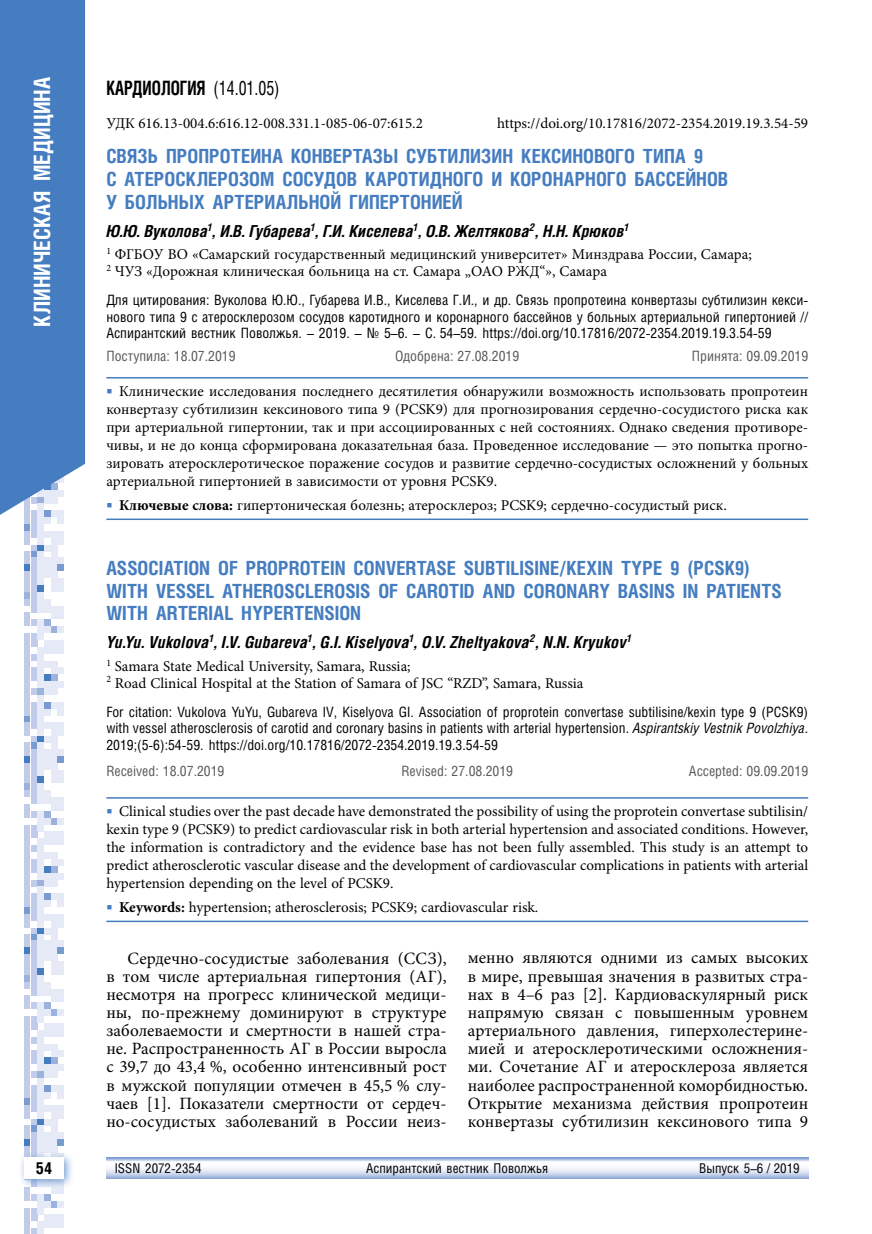
<style>
.page{position:relative;width:872px;height:1234px;background:#fff}
.page>*{position:absolute;margin:0;border:0;box-sizing:border-box;transform-origin:0 0}
.t1{font:700 22.5px "Helios Cond C";color:#fff}
.t2{font:700 19.8px "Helios Cond C";color:#000;scale:.83 1}
.t3{font:700 19.5px/22.5px "Helios Cond C";color:#457dc0}
.t4{font:17.25px/18.1px "Minion Pro";color:#000;text-align:justify}
.t5{font:italic 700 16.5px "Helios Cond C";letter-spacing:.015em;color:#000}
.t6{font:700 16.5px "Helios Cond C";color:#000}
.t7{font:15px/18px "Minion Pro";color:#000}
.t8{font:14.25px/16.5px "Helios Cond C";color:#000;text-align:justify}
.t9{font:14.25px "Helios Cond C";color:#58595b}
.t10{font:13.5px "Helios Cond C";color:#000}
.s1{font-weight:400}
.s2{color:#457dc0}
.s3{font-weight:700}
.s4{font-style:italic}
</style>
<div class="page">
<svg style="left:24px;top:527px;width:40px;height:37px"></svg>
<div style="left:24px;top:564px;width:6px;height:7px;background:#457dc0"></div>
<div style="left:31px;top:564px;width:6px;height:7px;background:#c0cce9"></div>
<div style="left:38px;top:564px;width:6px;height:7px;background:#e6eaf6"></div>
<div style="left:44px;top:564px;width:6px;height:7px;background:#e6eaf6"></div>
<div style="left:51px;top:564px;width:6px;height:7px;background:#e6eaf6"></div>
<div style="left:58px;top:564px;width:6px;height:7px;background:#799bd0"></div>
<svg style="left:24px;top:571px;width:40px;height:144px"></svg>
<div style="left:24px;top:715px;width:6px;height:7px;background:#799bd0"></div>
<div style="left:31px;top:715px;width:6px;height:7px;background:#c0cce9"></div>
<div style="left:38px;top:715px;width:6px;height:7px;background:#e6eaf6"></div>
<svg style="left:24px;top:722px;width:40px;height:47px"></svg>
<div style="left:24px;top:769px;width:6px;height:7px;background:#c0cce9"></div>
<div style="left:31px;top:769px;width:6px;height:7px;background:#c0cce9"></div>
<div style="left:38px;top:769px;width:6px;height:7px;background:#e6eaf6"></div>
<div style="left:51px;top:769px;width:6px;height:7px;background:#e6eaf6"></div>
<div style="left:58px;top:769px;width:6px;height:7px;background:#e6eaf6"></div>
<svg style="left:24px;top:776px;width:40px;height:253px"></svg>
<div style="left:24px;top:1029px;width:6px;height:7px;background:#c0cce9"></div>
<div style="left:38px;top:1029px;width:6px;height:7px;background:#e6eaf6"></div>
<div style="left:44px;top:1029px;width:6px;height:7px;background:#e6eaf6"></div>
<div style="left:51px;top:1029px;width:6px;height:7px;background:#e6eaf6"></div>
<div style="left:58px;top:1029px;width:6px;height:7px;background:#e6eaf6"></div>
<svg style="left:24px;top:1036px;width:40px;height:41px"></svg>
<div style="left:24px;top:1077px;width:6px;height:7px;background:#c0cce9"></div>
<div style="left:38px;top:1077px;width:6px;height:7px;background:#e6eaf6"></div>
<svg style="left:24px;top:1084px;width:40px;height:54px"></svg>
<div style="left:24px;top:1138px;width:6px;height:7px;background:#457dc0"></div>
<div style="left:31px;top:1138px;width:6px;height:7px;background:#c0cce9"></div>
<div style="left:38px;top:1138px;width:6px;height:7px;background:#e6eaf6"></div>
<div style="left:44px;top:1138px;width:6px;height:7px;background:#e6eaf6"></div>
<div style="left:51px;top:1138px;width:6px;height:7px;background:#e6eaf6"></div>
<div style="left:58px;top:1138px;width:6px;height:7px;background:#799bd0"></div>
<svg style="left:24px;top:1145px;width:40px;height:6px"></svg>
<div style="left:24px;top:1186px;width:6px;height:7px;background:#c0cce9"></div>
<div style="left:51px;top:1186px;width:6px;height:7px;background:#e6eaf6"></div>
<div style="left:58px;top:1186px;width:6px;height:7px;background:#e6eaf6"></div>
<svg style="left:24px;top:1193px;width:40px;height:40px"></svg>
<div style="left:18px;top:1151px;width:56px;height:37px;background:#457dc0;opacity:.75"></div>
<div style="left:24px;top:1157px;width:40px;height:21px;background:#fff"></div>
<svg style="left:0;top:0;width:85px;height:527px;background:#5085c4"></svg>
<svg style="left:106px;top:1157px;width:702px;height:21px"></svg>
<hr style="left:106px;top:377px;width:702px;height:1px;background:#457dc0">
<hr style="left:106px;top:518px;width:702px;height:2px;background:#457dc0">
<hr style="left:106px;top:797px;width:702px;height:1px;background:#457dc0">
<hr style="left:106px;top:920px;width:702px;height:1px;background:#457dc0">
<h1 class="t1" style="left:29px;top:326px;width:251px;rotate:-90deg">КЛИНИЧЕСКАЯ МЕДИЦИНА</h1>
<h2 class="t2" style="left:106px;top:76px;width:210px">КАРДИОЛОГИЯ <span class="s1">(14.01.05)</span></h2>
<p class="t7" style="left:106px;top:114px;width:318px">УДК 616.13-004.6:616.12-008.331.1-085-06-07:615.2</p>
<p class="t7" style="left:497px;top:114px;width:312px">https://doi.org/10.17816/2072-2354.2019.19.3.54-59</p>
<h3 class="t3" style="left:106px;top:145px;width:623px">СВЯЗЬ ПРОПРОТЕИНА КОНВЕРТАЗЫ СУБТИЛИЗИН КЕКСИНОВОГО ТИПА 9<br>С АТЕРОСКЛЕРОЗОМ СОСУДОВ КАРОТИДНОГО И КОРОНАРНОГО БАССЕЙНОВ<br>У БОЛЬНЫХ АРТЕРИАЛЬНОЙ ГИПЕРТОНИЕЙ</h3>
<p class="t5" style="left:106px;top:221px;width:524px">Ю.Ю. Вуколова<sup>1</sup>, И.В. Губарева<sup>1</sup>, Г.И. Киселева<sup>1</sup>, О.В. Желтякова<sup>2</sup>, Н.Н. Крюков<sup>1</sup></p>
<p class="t7" style="left:106px;top:246px;width:647px;line-height:16.5px"><sup>1</sup> ФГБОУ ВО «Самарский государственный медицинский университет» Минздрава России, Самара;<br><sup>2</sup> ЧУЗ «Дорожная клиническая больница на ст. Самара „ОАО РЖД“», Самара</p>
<p class="t8" style="left:106px;top:291px;width:703px">Для цитирования: Вуколова Ю.Ю., Губарева И.В., Киселева Г.И., и др. Связь пропротеина конвертазы субтилизин кекси&shy;нового типа 9 с атеросклерозом сосудов каротидного и коронарного бассейнов у больных артериальной гипертонией // Аспирантский вестник Поволжья. – 2019. – № 5–6. – С. 54–59. https://doi.org/10.17816/2072-2354.2019.19.3.54-59</p>
<p class="t9" style="left:106px;top:347px;width:131px">Поступила: 18.07.2019</p>
<p class="t9" style="left:395px;top:347px;width:125px">Одобрена: 27.08.2019</p>
<p class="t9" style="left:692px;top:347px;width:118px">Принята: 09.09.2019</p>
<p class="t7" style="left:106px;top:382px;width:703px;text-align:justify"><span class="s2">■</span> Клинические исследования последнего десятилетия обнаружили возможность использовать пропротеин конвертазу субтилизин кексинового типа 9 (PCSK9) для прогнозирования сердечно-сосудистого риска как при артериальной гипертонии, так и при ассоциированных с ней состояниях. Однако сведения противоре&shy;чивы, и не до конца сформирована доказательная база. Проведенное исследование — это попытка прогно&shy;зировать атеросклеротическое поражение сосудов и развитие сердечно-сосудистых осложнений у больных артериальной гипертонией в зависимости от уровня PCSK9.</p>
<p class="t7" style="left:106px;top:496px;width:622px"><span class="s2">■</span> <span class="s3">Ключевые слова:</span> гипертоническая болезнь; атеросклероз; PCSK9; сердечно-сосудистый риск.</p>
<h3 class="t3" style="left:106px;top:556px;width:677px">ASSOCIATION OF PROPROTEIN CONVERTASE SUBTILISINE/KEXIN TYPE 9 (PCSK9)<br>WITH VESSEL ATHEROSCLEROSIS OF CAROTID AND CORONARY BASINS IN PATIENTS<br>WITH ARTERIAL HYPERTENSION</h3>
<p class="t5" style="left:106px;top:632px;width:527px">Yu.Yu. Vukolova<sup>1</sup>, I.V. Gubareva<sup>1</sup>, G.I. Kiselyova<sup>1</sup>, O.V. Zheltyakova<sup>2</sup>, N.N. Kryukov<sup>1</sup></p>
<p class="t7" style="left:106px;top:658px;width:479px;line-height:16.5px"><sup>1</sup> Samara State Medical University, Samara, Russia;<br><sup>2</sup> Road Clinical Hospital at the Station of Samara of JSC “RZD”, Samara, Russia</p>
<p class="t8" style="left:106px;top:703px;width:703px">For citation: Vukolova YuYu, Gubareva IV, Kiselyova GI. Association of proprotein convertase subtilisine/kexin type 9 (PCSK9) with vessel atherosclerosis of carotid and coronary basins in patients with arterial hypertension. <span class="s4">Aspirantskiy Vestnik Povolzhiya.<br></span>2019;(5‑6):54-59. https://doi.org/10.17816/2072-2354.2019.19.3.54-59</p>
<p class="t9" style="left:106px;top:762px;width:120px">Received: 18.07.2019</p>
<p class="t9" style="left:401px;top:762px;width:113px">Revised: 27.08.2019</p>
<p class="t9" style="left:689px;top:762px;width:121px">Accepted: 09.09.2019</p>
<p class="t7" style="left:106px;top:801px;width:703px;text-align:justify"><span class="s2">■</span> Clinical studies over the past decade have demonstrated the possibility of using the proprotein convertase subtilisin/ kexin type 9 (PCSK9) to predict cardiovascular risk in both arterial hypertension and associated conditions. However, the information is contradictory and the evidence base has not been fully assembled. This study is an attempt to predict atherosclerotic vascular disease and the development of cardiovascular complications in patients with arterial hypertension depending on the level of PCSK9.</p>
<p class="t7" style="left:106px;top:898px;width:433px"><span class="s2">■</span> <span class="s3">Keywords:</span> hypertension; atherosclerosis; PCSK9; cardiovascular risk.</p>
<p class="t4" style="left:106px;top:948px;width:342px;text-indent:21px">Сердечно-сосудистые заболевания (ССЗ), в том числе артериальная гипертония (АГ), несмотря на прогресс клинической медици&shy;ны, по-прежнему доминируют в структуре заболеваемости и смертности в нашей стра&shy;не. Распространенность АГ в России выросла с 39,7 до 43,4 %, особенно интенсивный рост в мужской популяции отмечен в 45,5 % слу&shy;чаев [1]. Показатели смертности от сердеч&shy;но-сосудистых заболеваний в России неиз-</p>
<p class="t4" style="left:468px;top:948px;width:342px">менно являются одними из самых высоких в мире, превышая значения в развитых стра&shy;нах в 4–6 раз [2]. Кардиоваскулярный риск напрямую связан с повышенным уровнем артериального давления, гиперхолестерине&shy;мией и атеросклеротическими осложнения&shy;ми. Сочетание АГ и атеросклероза является наиболее распространенной коморбидностью.<br>Открытие механизма действия пропротеин конвертазы субтилизин кексинового типа 9</p>
<p class="t6" style="left:36px;top:1158px;width:18px">54</p>
<p class="t10" style="left:115px;top:1159px;width:88px">ISSN 2072-2354</p>
<p class="t10" style="left:366px;top:1159px;width:183px">Аспирантский вестник Поволжья</p>
<p class="t10" style="left:699px;top:1159px;width:102px">Выпуск 5–6 / 2019</p>
</div>
